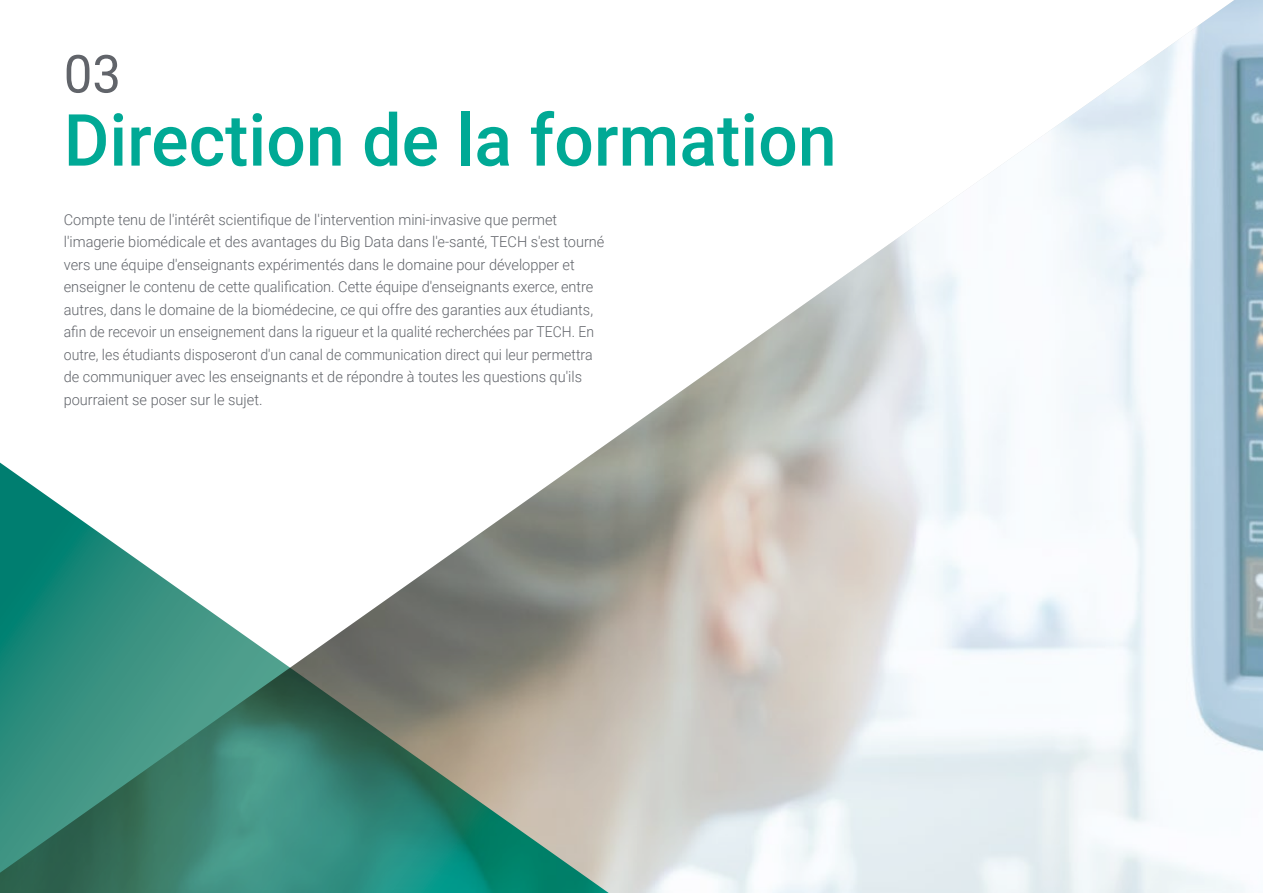
<style>
.page{position:relative;width:1263px;height:893px;background:#fff}
.page>*{position:absolute;margin:0;border:0;box-sizing:border-box;transform-origin:0 0}
.t1{font:500 72px "Roboto";color:#00a995}
.t2{font:52.5px "Roboto";color:#61646a}
.t3{font:300 15px/22.5px "Roboto";color:#61646a}
</style>
<div class="page">
<img style="left:601px;top:0;width:662px;height:893px">
<svg style="left:0;top:448px;width:640px;height:445px"></svg>
<h2 class="t2" style="left:64px;top:37px;width:59px">03</h2>
<h1 class="t1" style="left:64px;top:90px;width:774px">Direction de la formation</h1>
<p class="t3" style="left:64px;top:208px;width:542px">Compte tenu de l'intérêt scientifique de l'intervention mini-invasive que permet l'imagerie biomédicale et des avantages du Big Data dans l'e-santé, TECH s'est tourné vers une équipe d'enseignants expérimentés dans le domaine pour développer et enseigner le contenu de cette qualification. Cette équipe d'enseignants exerce, entre autres, dans le domaine de la biomédecine, ce qui offre des garanties aux étudiants, afin de recevoir un enseignement dans la rigueur et la qualité recherchées par TECH. En outre, les étudiants disposeront d'un canal de communication direct qui leur permettra de communiquer avec les enseignants et de répondre à toutes les questions qu'ils pourraient se poser sur le sujet.</p>
</div>
